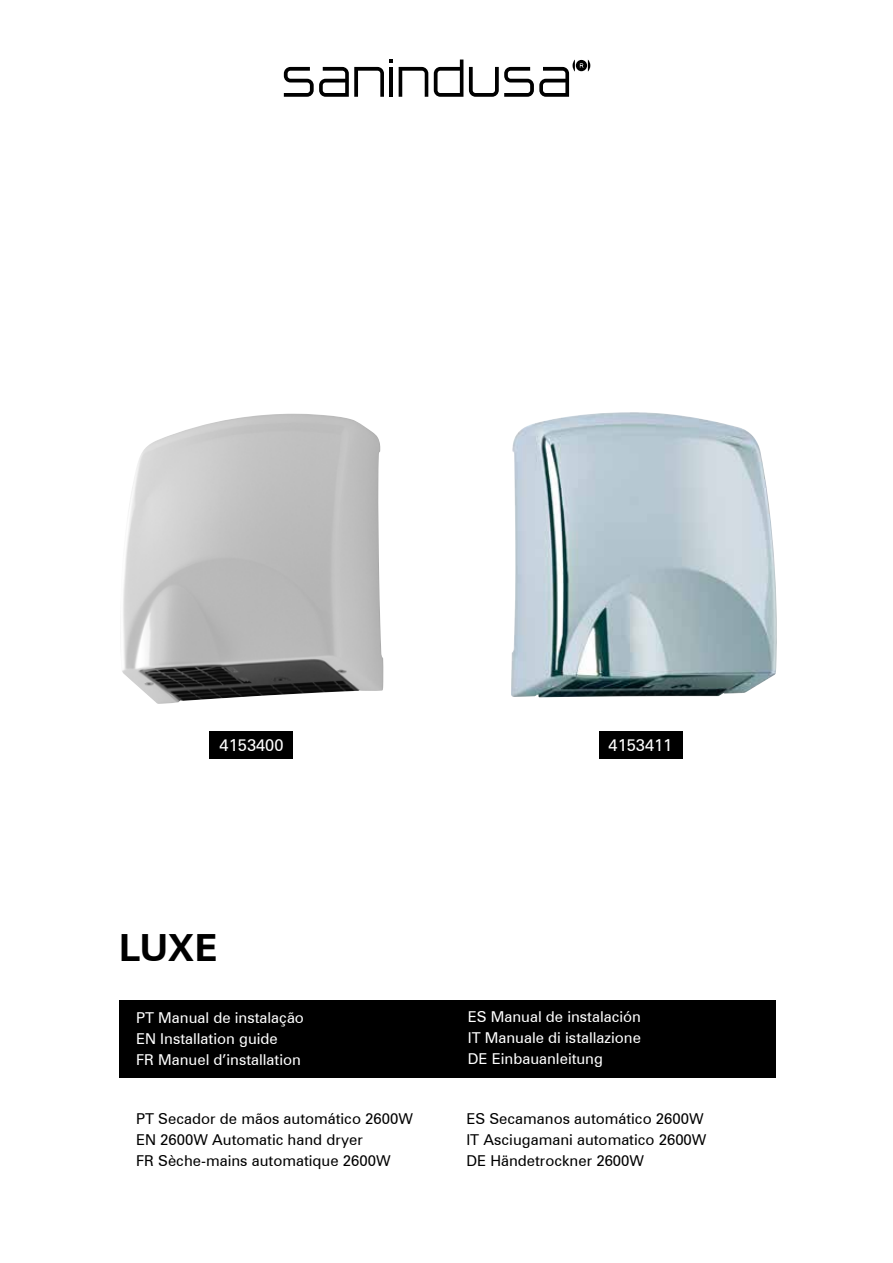
<style>
.page{position:relative;width:893px;height:1263px;background:#fff}
.page>*{position:absolute;margin:0;border:0;box-sizing:border-box;transform-origin:0 0}
.t1{font:700 37.5px "Zurich BT";color:#000}
.t2{font:16.5px "Zurich BT";color:#fff}
.t3{font:15px/21px "Zurich BT";color:#000}
.t4{font:15px/21px "Zurich BT";color:#fff;text-align:justify}
</style>
<div class="page">
<svg style="left:284px;top:60px;width:109px;height:37px"></svg>
<svg style="left:399px;top:67px;width:29px;height:30px"></svg>
<svg style="left:434px;top:60px;width:29px;height:37px"></svg>
<svg style="left:469px;top:60px;width:121px;height:37px"></svg>
<img style="left:122px;top:414px;width:262px;height:290px">
<div style="left:209px;top:731px;width:84px;height:28px;background:#000"></div>
<div style="left:119px;top:1000px;width:656px;height:77px;background:#000"></div>
<img style="left:511px;top:412px;width:266px;height:285px">
<div style="left:599px;top:731px;width:83px;height:28px;background:#000"></div>
<p class="t2" style="left:220px;top:733px;width:65px">4153400</p>
<h1 class="t1" style="left:119px;top:920px;width:100px">LUXE</h1>
<p class="t4" style="left:136px;top:1006px;width:169px;text-align:left">PT Manual de instalação<br>EN Installation guide<br>FR Manuel d’installation</p>
<p class="t2" style="left:609px;top:733px;width:65px">4153411</p>
<p class="t4" style="left:468px;top:1005px;width:175px">ES Manual de instalación IT Manuale di istallazione DE Einbauanleitung</p>
<p class="t3" style="left:136px;top:1107px;width:278px">PT Secador de mãos automático 2600W<br>EN 2600W Automatic hand dryer<br>FR Sèche-mains automatique 2600W</p>
<p class="t3" style="left:466px;top:1107px;width:242px">ES Secamanos automático 2600W<br>IT Asciugamani automatico 2600W<br>DE Händetrockner 2600W</p>
</div>
